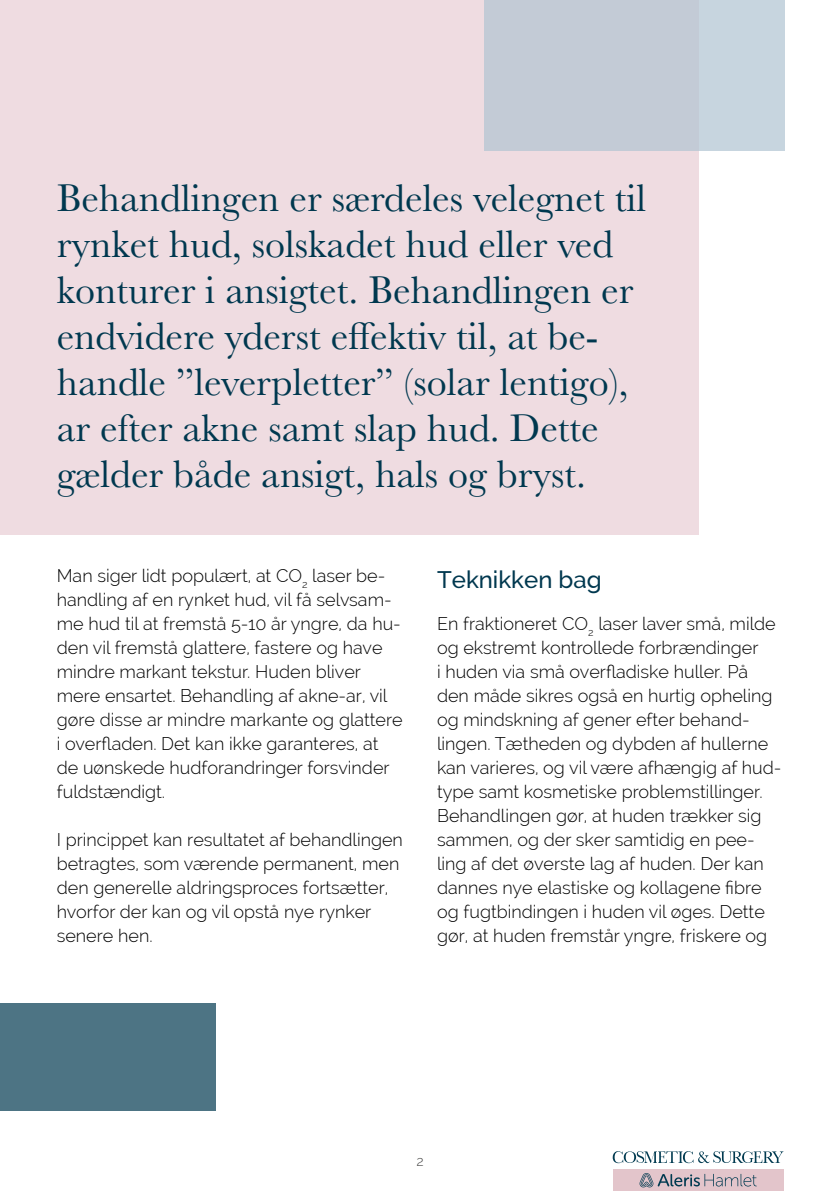
<style>
.page{position:relative;width:840px;height:1191px;background:#fff}
.page>*{position:absolute;margin:0;border:0;box-sizing:border-box;transform-origin:0 0}
.overskrift_20pt{font:40px/46px "Baskerville";color:#00384f}
.mellemrubrik_1_linje{font:500 24px "Raleway";color:#00384f}
.brødtekst{font:300 18px/24px "Raleway";color:#000}
.t1{font:300 14px "Raleway";color:#484847}
</style>
<div class="page">
<div style="left:0;top:0;width:697px;height:534px;background:#efdce1"></div>
<div style="left:484px;top:0;width:300px;height:150px;background:#c3cbd6"></div>
<div style="left:0;top:1003px;width:215px;height:107px;background:#4d7484"></div>
<div style="left:612px;top:1169px;width:170px;height:22px;background:#e3c5cb"></div>
<svg style="left:639px;top:1173px;width:117px;height:14px"></svg>
<svg style="left:612px;top:1151px;width:170px;height:12px"></svg>
<p class="overskrift_20pt" style="left:57px;top:175px;width:590px">Behandlingen er særdeles velegnet til rynket hud, solskadet hud eller ved konturer i ansigtet. Behandlingen er endvidere yderst effektiv til, at be&shy;handle ”leverpletter” (solar lentigo), ar efter akne samt slap hud. Dette gælder både ansigt, hals og bryst.</p>
<p class="brødtekst" style="left:57px;top:564px;width:347px">Man siger lidt populært, at CO<sub>2</sub> laser be&shy;handling af en rynket hud, vil få selvsam&shy;me hud til at fremstå 5-10 år yngre, da hu&shy;den vil fremstå glattere, fastere og have mindre markant tekstur. Huden bliver mere ensartet. Behandling af akne-ar, vil gøre disse ar mindre markante og glattere i overfladen. Det kan ikke garanteres, at de uønskede hudforandringer forsvinder</p>
<p class="brødtekst" style="left:57px;top:780px;width:110px">fuldstændigt.</p>
<p class="brødtekst" style="left:57px;top:828px;width:347px">I princippet kan resultatet af behandlingen</p>
<p class="brødtekst" style="left:57px;top:852px;width:344px">betragtes, som værende permanent, men den generelle aldringsproces fortsætter, hvorfor der kan og vil opstå nye rynker senere hen.</p>
<p class="mellemrubrik_1_linje" style="left:437px;top:565px;width:166px">Teknikken bag</p>
<p class="brødtekst" style="left:437px;top:612px;width:340px">En fraktioneret CO<sub>2</sub> laser laver små, milde og ekstremt kontrollede forbrændinger</p>
<p class="brødtekst" style="left:437px;top:660px;width:346px">i huden via små overfladiske huller. På den måde sikres også en hurtig opheling og mindskning af gener efter behand&shy;lingen. Tætheden og dybden af hullerne kan varieres, og vil være afhængig af hud&shy;type samt kosmetiske problemstillinger.<br>Behandlingen gør, at huden trækker sig sammen, og der sker samtidig en pee&shy;ling af det øverste lag af huden. Der kan dannes nye elastiske og kollagene fibre og fugtbindingen i huden vil øges. Dette gør, at huden fremstår yngre, friskere og</p>
<p class="t1" style="left:416px;top:1153px;width:9px">2</p>
</div>
